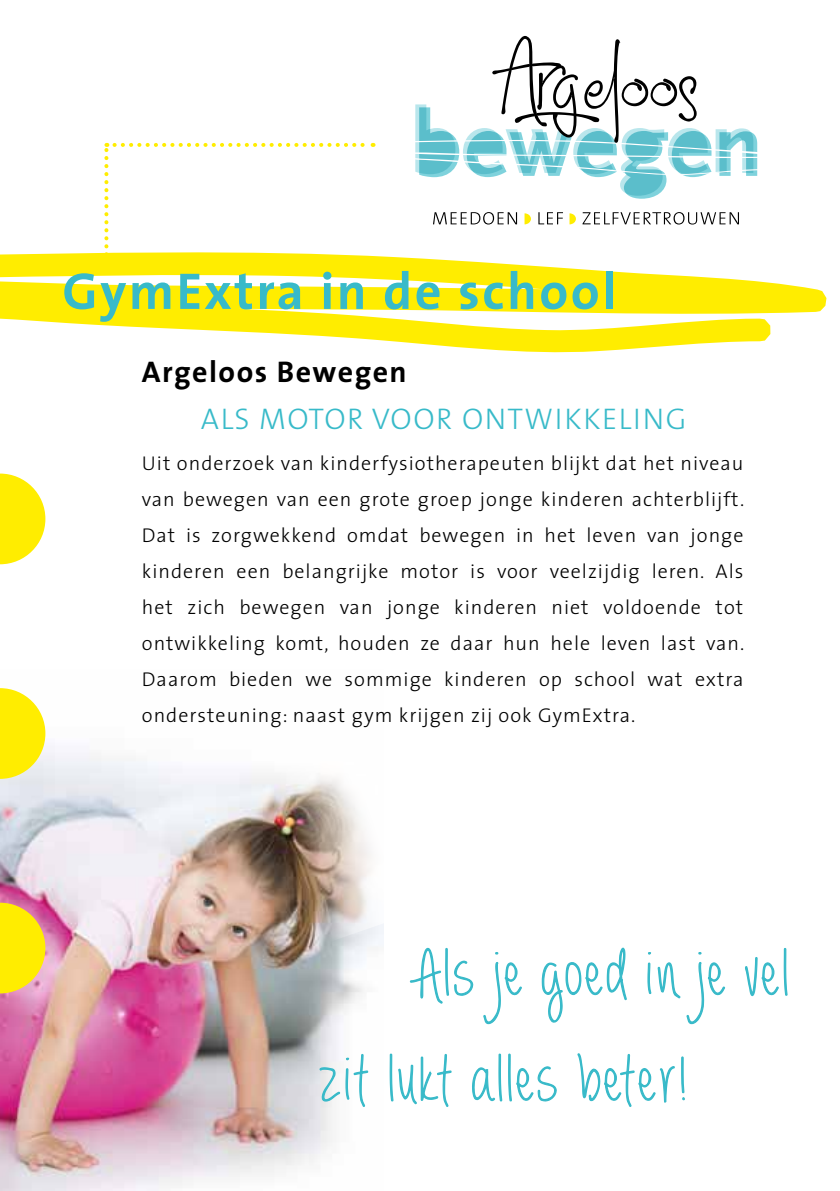
<style>
.page{position:relative;width:840px;height:1191px;background:#fff}
.page>*{position:absolute;margin:0;border:0;box-sizing:border-box;transform-origin:0 0}
.t1{font:68px/105.6px "alwaysforever";letter-spacing:.05em;color:#38bac9}
.t2{font:700 52px "The Sans";letter-spacing:.05em;color:#38bac9}
.t3{font:30px "The Sans Light Caps";letter-spacing:.05em;color:#38bac9}
.t4{font:700 30px "The Sans";letter-spacing:.05em;color:#000}
.t5{font:300 20px/36px "The Sans";letter-spacing:.05em;color:#000;text-align:justify}
</style>
<div class="page">
<img style="left:0;top:728px;width:383px;height:463px">
<img style="left:249px;top:728px;width:135px;height:214px">
<svg style="left:0;top:473px;width:45px;height:91px"></svg>
<svg style="left:0;top:688px;width:45px;height:91px"></svg>
<svg style="left:0;top:902px;width:45px;height:91px"></svg>
<svg style="left:415px;top:36px;width:343px;height:163px"></svg>
<svg style="left:433px;top:212px;width:305px;height:12px"></svg>
<svg style="left:0;top:238px;width:827px;height:115px"></svg>
<svg style="left:104px;top:143px;width:4px;height:111px"></svg>
<svg style="left:114px;top:143px;width:259px;height:4px"></svg>
<svg style="left:745px;top:948px;width:42px;height:49px"></svg>
<svg style="left:319px;top:1003px;width:49px;height:103px"></svg>
<svg style="left:389px;top:947px;width:336px;height:160px"></svg>
<h2 class="t2" style="left:62px;top:248px;width:555px">GymExtra in de school</h2>
<h3 class="t4" style="left:142px;top:347px;width:266px">Argeloos Bewegen</h3>
<h3 class="t3" style="left:201px;top:394px;width:487px">ALS MOTOR VOOR ONTWIKKELING</h3>
<p class="t5" style="left:142px;top:445px;width:603px">Uit onderzoek van kinderfysiotherapeuten blijkt dat het niveau van bewegen van een grote groep jonge kinderen achterblijft.<br>Dat is zorgwekkend omdat bewegen in het leven van jonge kinderen een belangrijke motor is voor veelzijdig leren. Als het zich bewegen van jonge kinderen niet voldoende tot ontwikkeling komt, houden ze daar hun hele leven last van.<br>Daarom bieden we sommige kinderen op school wat extra ondersteuning: naast gym krijgen zij ook GymExtra.</p>
<h1 class="t1" style="left:320px;top:932px;width:470px;text-indent:90px">Als je goed in je vel zit lukt alles beter!</h1>
</div>
